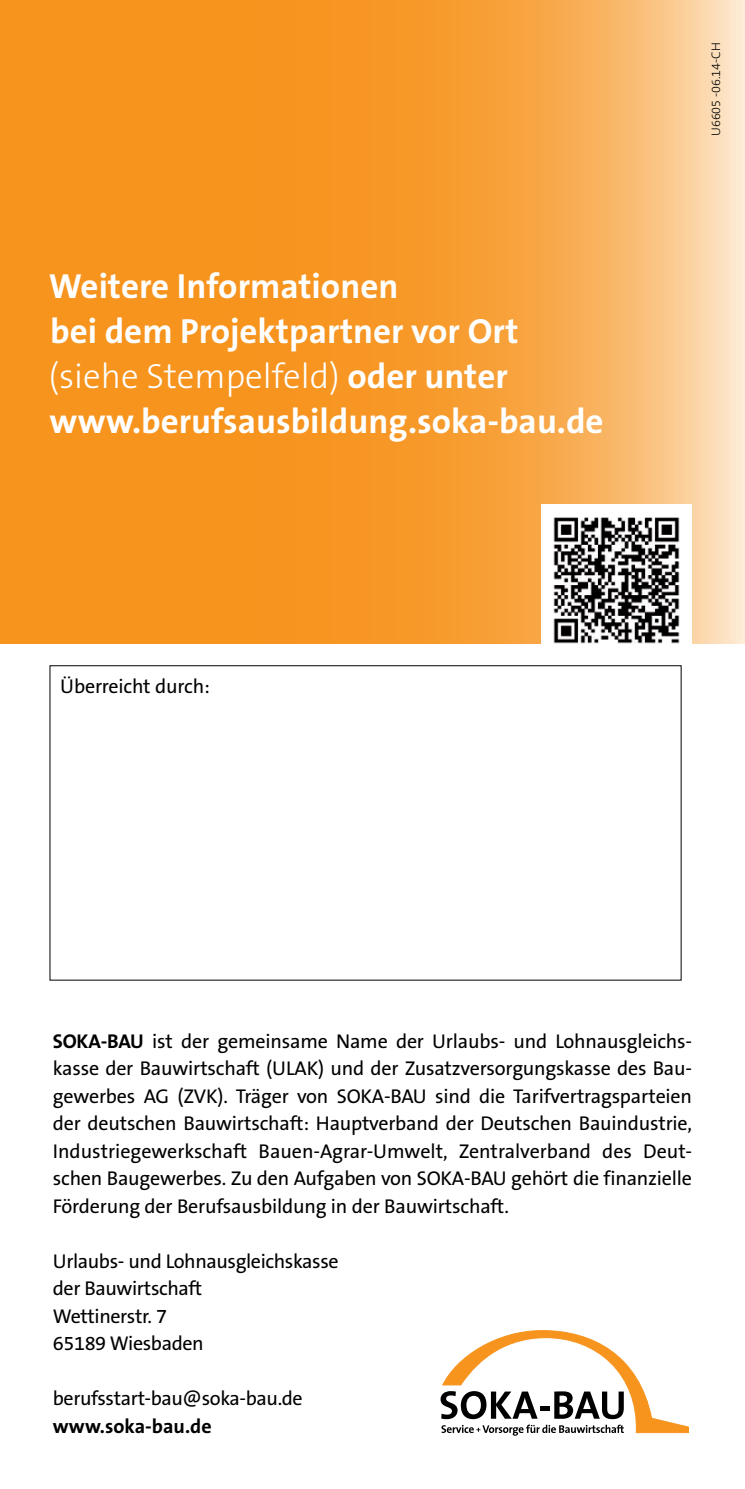
<style>
.page{position:relative;width:745px;height:1489px;background:#fff}
.page>*{position:absolute;margin:0;border:0;box-sizing:border-box;transform-origin:0 0}
.t1{font:700 35px/45px "The Sans CE B7";color:#fff}
.t2{font:300 35px "The Sans CE B3";color:#fff}
.t3{font:20px/27.5px "The Sans CE B5 Plain";letter-spacing:-.02em;color:#000;text-align:justify}
.t4{font:700 20px "The Sans CE B7";color:#000}
.t5{font:300 12.5px "The Sans CE B3";color:#000}
.s1{font-family:"The Sans CE B7";font-weight:700}
</style>
<div class="page">
<svg style="left:0;top:0;width:744px;height:643px;background:#f7a13b"></svg>
<svg style="left:440px;top:1330px;width:248px;height:105px"></svg>
<img style="left:541px;top:505px;width:150px;height:139px">
<h1 class="t1" style="left:49px;top:265px;width:471px">Weitere Informationen<br>bei dem Projektpartner vor Ort</h1>
<h1 class="t2" style="left:49px;top:357px;width:460px">(siehe Stempelfeld) <span class="s1">oder unter</span></h1>
<h1 class="t1" style="left:50px;top:400px;width:555px">www.berufsausbildung.soka-bau.de</h1>
<p class="t3" style="left:60px;top:673px;width:151px">Überreicht durch:</p>
<p class="t5" style="left:708px;top:136px;width:95px;rotate:-90deg">U6605 -06.14-CH</p>
<p class="t3" style="left:53px;top:1028px;width:640px"><span class="s1">SOKA-BAU</span> ist der gemeinsame Name der Urlaubs- und Lohnausgleichs&shy;kasse der Bauwirtschaft (ULAK) und der Zusatzversorgungskasse des Bau&shy;gewerbes AG (ZVK). Träger von SOKA-BAU sind die Tarifvertragsparteien der deutschen Bauwirtschaft: Hauptverband der Deutschen Bauindustrie, Industriegewerkschaft Bauen-Agrar-Umwelt, Zentralverband des Deut&shy;schen Baugewerbes. Zu den Aufgaben von SOKA-BAU gehört die finanzielle Förderung der Berufsausbildung in der Bauwirtschaft.</p>
<p class="t3" style="left:53px;top:1248px;width:287px;text-align:left">Urlaubs- und Lohnausgleichskasse der Bauwirtschaft<br>Wettinerstr. 7<br>65189 Wiesbaden</p>
<p class="t3" style="left:53px;top:1385px;width:251px">berufsstart-bau@soka-bau.de</p>
<p class="t4" style="left:53px;top:1414px;width:160px">www.soka-bau.de</p>
</div>
